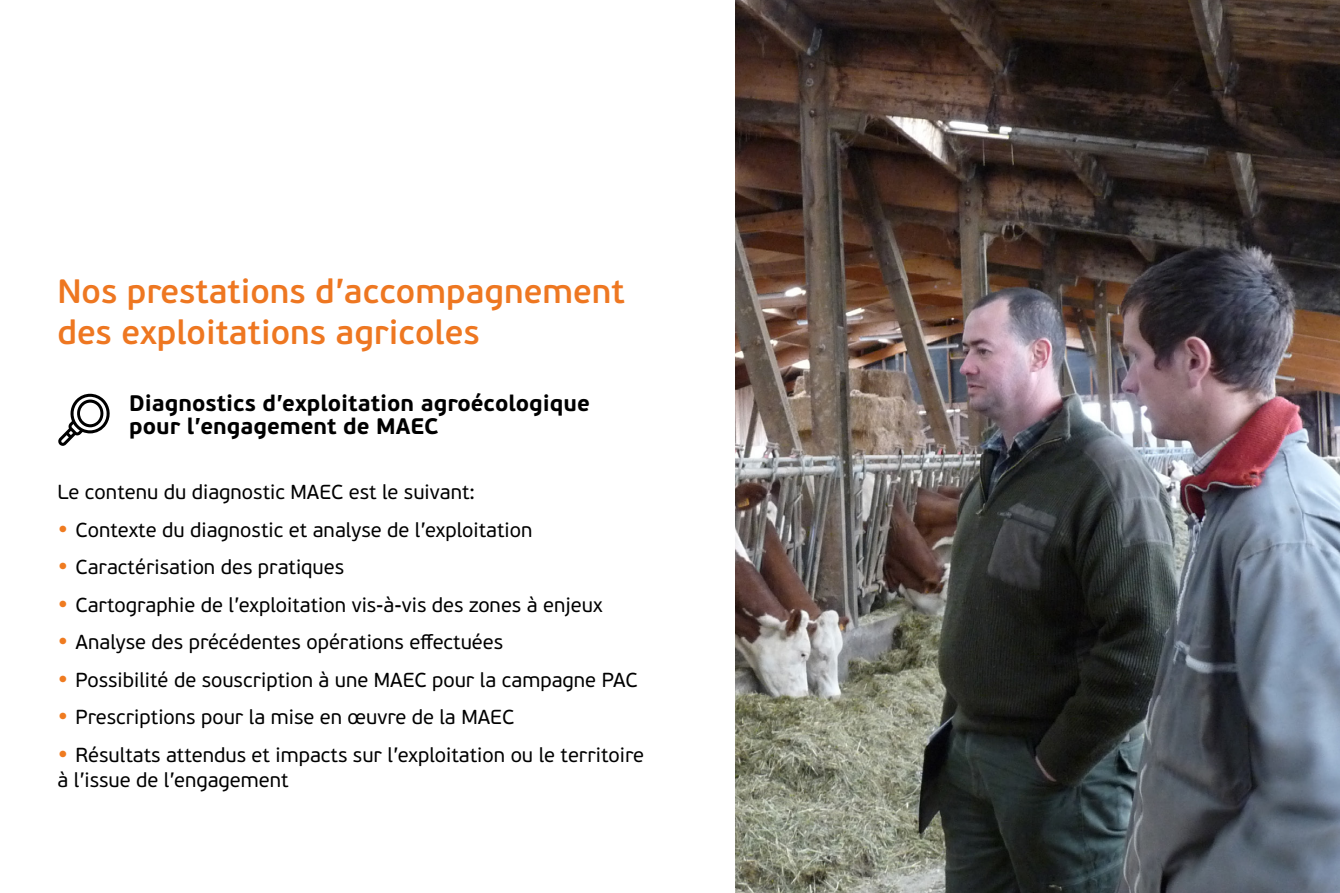
<style>
.page{position:relative;width:1340px;height:893px;background:#fff}
.page>*{position:absolute;margin:0;border:0;box-sizing:border-box;transform-origin:0 0}
.t1{font:600 33.75px/40.5px "PF Beau Sans Pro";color:#ee7721}
.t2{font:700 22.5px/22.5px "PF Beau Sans Pro";color:#000}
.t3{font:20.25px/24.8px "PF Beau Sans Pro";color:#000}
.s1{font-size:27px;color:#ef7b20}
</style>
<div class="page">
<img style="left:736px;top:0;width:603px;height:893px">
<svg style="left:58px;top:394px;width:52px;height:51px"></svg>
<h1 class="t1" style="left:57px;top:271px;width:569px">Nos prestations d’accompagnement des exploitations agricoles</h1>
<p class="t2" style="left:129px;top:392px;width:462px">Diagnostics d’exploitation agroécologique pour l’engagement de MAEC</p>
<p class="t3" style="left:57px;top:480px;width:419px">Le contenu du diagnostic MAEC est le suivant:</p>
<p class="t3" style="left:57px;top:518px;width:476px"><span class="s1">•</span> Contexte du diagnostic et analyse de l’exploitation</p>
<p class="t3" style="left:57px;top:555px;width:288px"><span class="s1">•</span> Caractérisation des pratiques</p>
<p class="t3" style="left:57px;top:593px;width:546px"><span class="s1">•</span> Cartographie de l’exploitation vis-à-vis des zones à enjeux</p>
<p class="t3" style="left:57px;top:630px;width:447px"><span class="s1">•</span> Analyse des précédentes opérations effectuées</p>
<p class="t3" style="left:57px;top:668px;width:582px"><span class="s1">•</span> Possibilité de souscription à une MAEC pour la campagne PAC</p>
<p class="t3" style="left:57px;top:705px;width:458px"><span class="s1">•</span> Prescriptions pour la mise en œuvre de la MAEC</p>
<p class="t3" style="left:57px;top:743px;width:588px"><span class="s1">•</span> Résultats attendus et impacts sur l’exploitation ou le territoire à l’issue de l’engagement</p>
</div>
